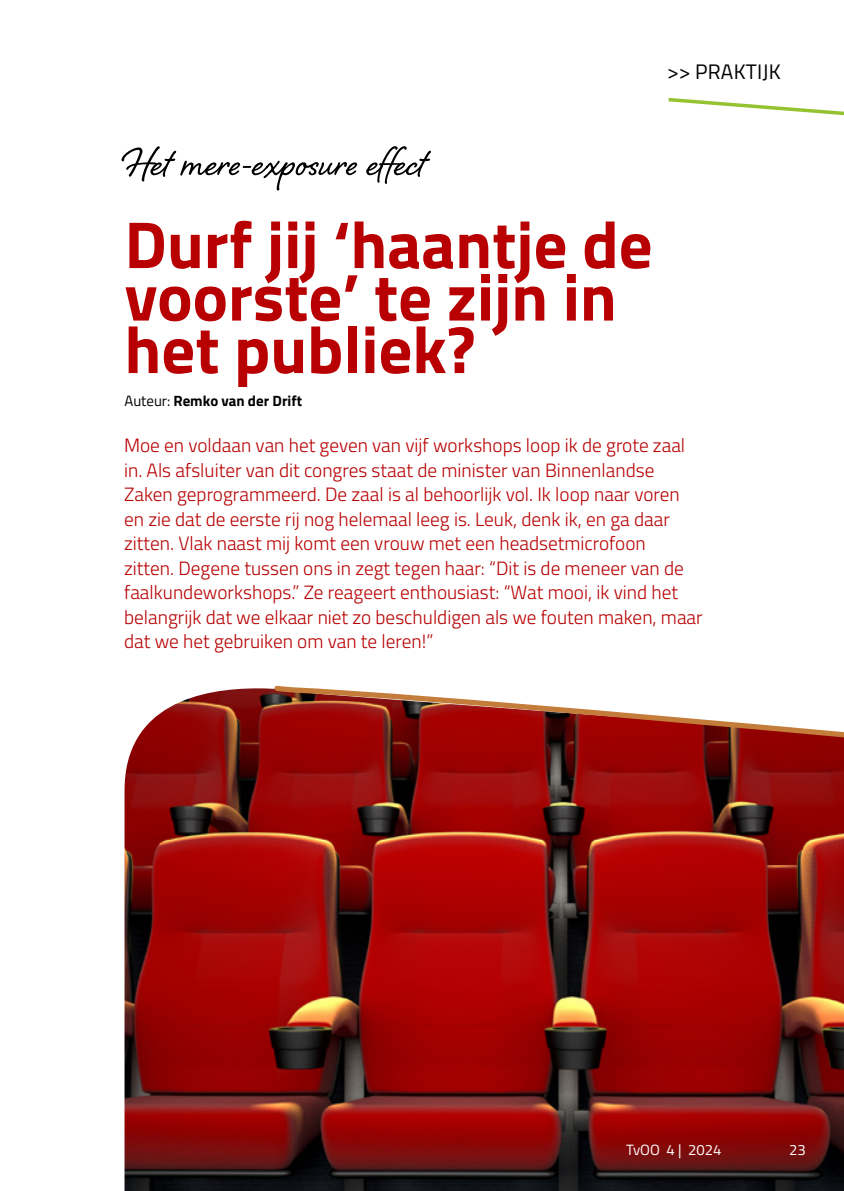
<style>
.page{position:relative;width:844px;height:1191px;background:#fff}
.page>*{position:absolute;margin:0;border:0;box-sizing:border-box;transform-origin:0 0}
.t1{font:700 66.5px/52.5px "Titillium Web";color:#b80002}
.t2{font:52.5px "Shelby";letter-spacing:.005em;color:#000}
.t3{font:21px "Titillium Web";letter-spacing:.01em;color:#000}
.t4{font:300 19.25px/24.5px "Titillium Web";color:#b80002}
.t5{font:700 14.88px "Titillium Web";color:#000}
.t6{font:14.88px "Titillium Web";color:#fff}
.s1{font-weight:400}
</style>
<div class="page">
<svg style="left:668px;top:97px;width:175px;height:19px"></svg>
<img style="left:124px;top:688px;width:719px;height:503px">
<svg style="left:271px;top:685px;width:572px;height:57px"></svg>
<p class="t3" style="left:666px;top:56px;width:115px">&gt;&gt; PRAKTIJK</p>
<h2 class="t2" style="left:124px;top:126px;width:302px">Het mere-exposure effect</h2>
<h1 class="t1" style="left:124px;top:215px;width:529px">Durf jij ‘haantje de voorste’ te zijn in het publiek?</h1>
<p class="t5" style="left:124px;top:390px;width:179px"><span class="s1">Auteur:</span> Remko van der Drift</p>
<p class="t4" style="left:124px;top:432px;width:580px">Moe en voldaan van het geven van vijf workshops loop ik de grote zaal in. Als afsluiter van dit congres staat de minister van Binnenlandse Zaken geprogrammeerd. De zaal is al behoorlijk vol. Ik loop naar voren en zie dat de eerste rij nog helemaal leeg is. Leuk, denk ik, en ga daar zitten. Vlak naast mij komt een vrouw met een headsetmicrofoon<br>zitten. Degene tussen ons in zegt tegen haar: “Dit is de meneer van de faalkundeworkshops.” Ze reageert enthousiast: “Wat mooi, ik vind het belangrijk dat we elkaar niet zo beschuldigen als we fouten maken, maar dat we het gebruiken om van te leren!”</p>
<p class="t6" style="left:626px;top:1139px;width:97px">TvOO 4 | 2024</p>
<p class="t6" style="left:788px;top:1139px;width:18px">23</p>
</div>
